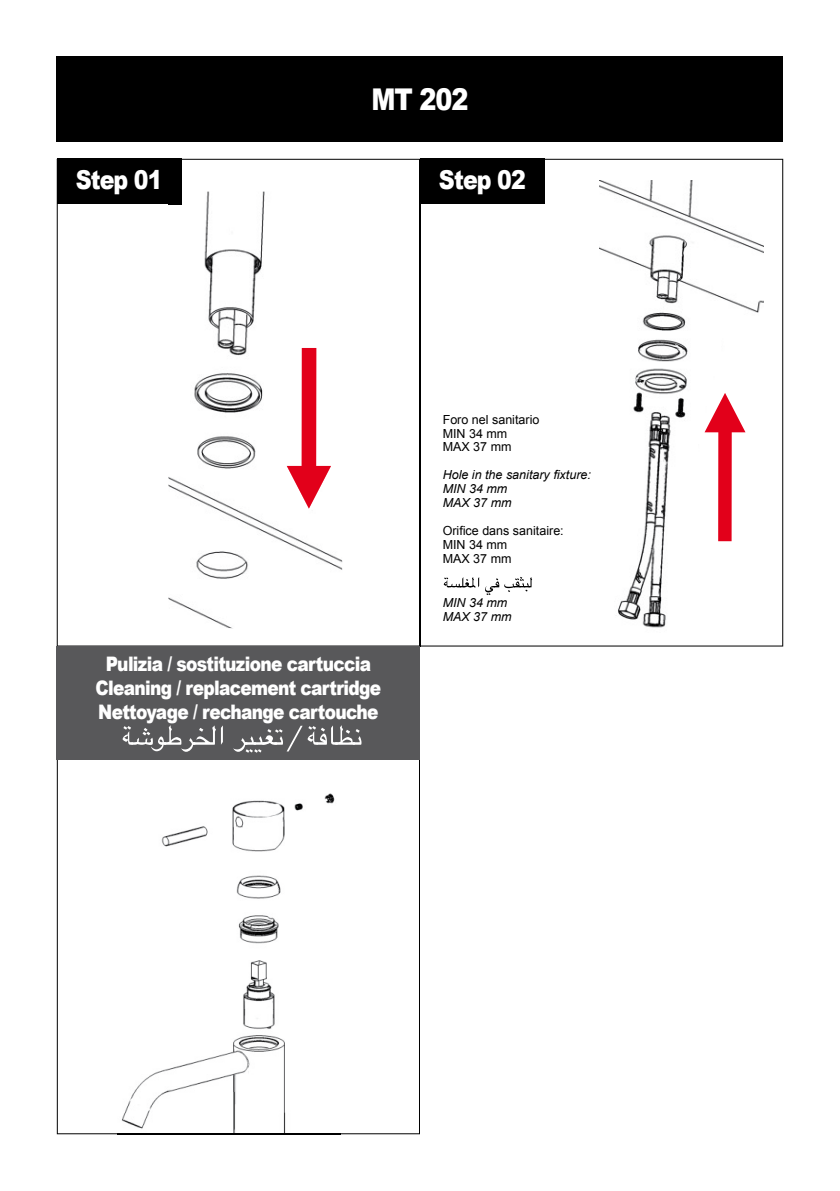
<style>
.page{position:relative;width:840px;height:1191px;background:#fff}
.page>*{position:absolute;margin:0;border:0;box-sizing:border-box;transform-origin:0 0}
.t1{font:900 30px "Arial";color:#fff;scale:.85 1}
.t2{font:900 26px "Arial";letter-spacing:-.04em;color:#fff;scale:.85 1}
.t3{font:900 20px/24px "Arial";letter-spacing:-.04em;color:#fff;text-align:center;scale:.85 1}
.t4{font:12.6px/13.8px "Arial";color:#000}
.t5{font:italic 12.6px/13.8px "Arial";color:#000}
</style>
<div class="page">
<div style="left:57px;top:57px;width:725px;height:85px;background:#000"></div>
<svg style="left:57px;top:760px;width:363px;height:374px"></svg>
<svg style="left:57px;top:159px;width:725px;height:487px"></svg>
<hr style="left:419px;top:159px;width:1px;height:487px;background:#000">
<div style="left:57px;top:646px;width:363px;height:114px;background:#58585a"></div>
<svg style="left:122px;top:725px;width:101px;height:27px"></svg>
<svg style="left:233px;top:725px;width:128px;height:27px"></svg>
<div style="left:57px;top:159px;width:124px;height:45px;background:#000"></div>
<div style="left:420px;top:159px;width:124px;height:45px;background:#000"></div>
<svg style="left:443px;top:577px;width:36px;height:11px"></svg>
<svg style="left:485px;top:577px;width:47px;height:18px"></svg>
<img style="left:117px;top:787px;width:223px;height:347px">
<img style="left:168px;top:192px;width:174px;height:436px">
<svg style="left:168px;top:192px;width:13px;height:12px"></svg>
<img style="left:286px;top:348px;width:45px;height:161px">
<h1 class="t1" style="left:371px;top:77px;width:116px">MT 202</h1>
<h2 class="t2" style="left:76px;top:161px;width:104px">Step 01</h2>
<h2 class="t2" style="left:438px;top:161px;width:104px">Step 02</h2>
<p class="t3" style="left:96px;top:651px;width:337px">Pulizia / sostituzione cartuccia<br>Cleaning / replacement cartridge<br>Nettoyage / rechange cartouche</p>
<p class="t4" style="left:442px;top:412px;width:98px">Foro nel sanitario<br>MIN 34 mm<br>MAX 37 mm</p>
<p class="t5" style="left:442px;top:468px;width:150px">Hole in the sanitary fixture:<br>MIN 34 mm<br>MAX 37 mm</p>
<p class="t4" style="left:442px;top:524px;width:122px">Orifice dans sanitaire:<br>MIN 34 mm<br>MAX 37 mm</p>
<p class="t5" style="left:442px;top:596px;width:70px">MIN 34 mm<br>MAX 37 mm</p>
</div>
